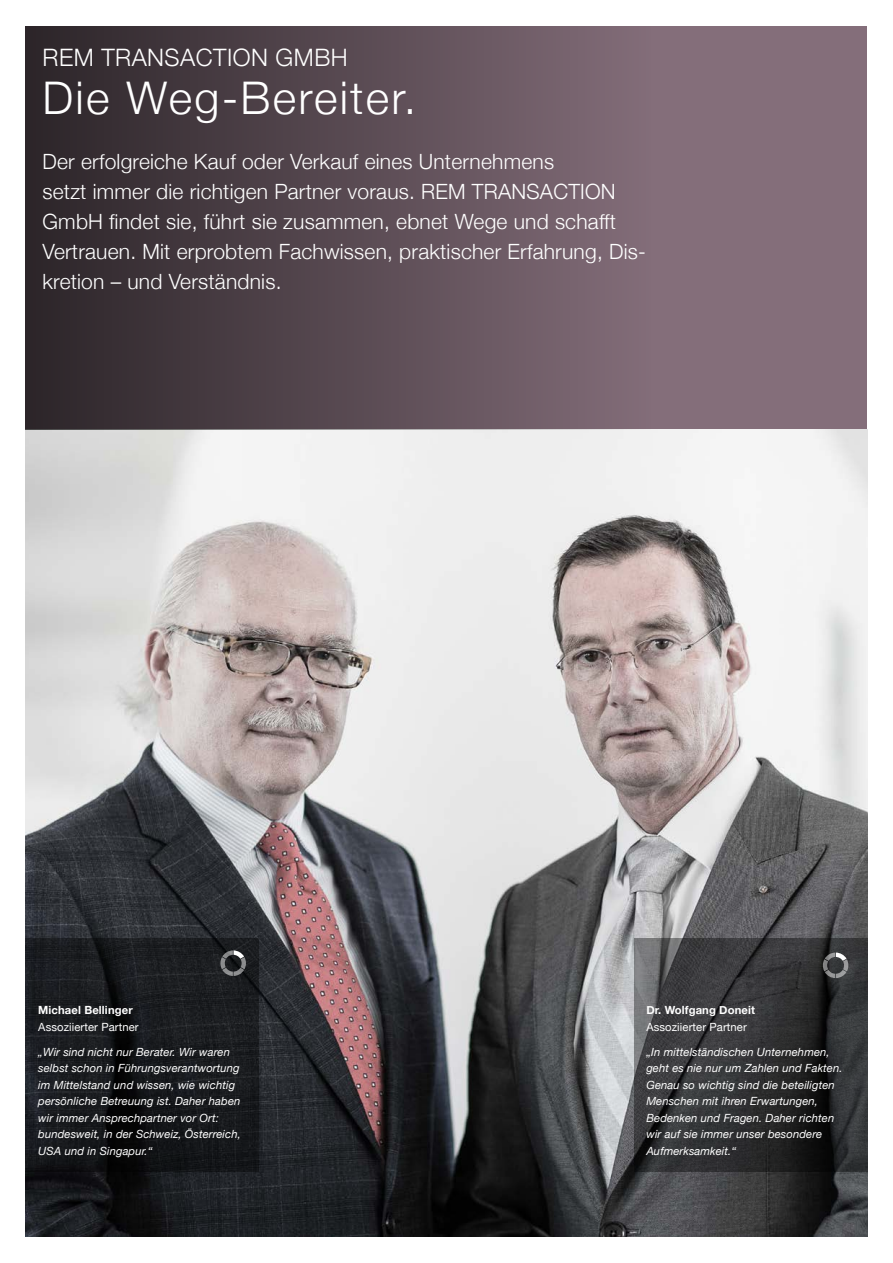
<style>
.page{position:relative;width:893px;height:1263px;background:#fff}
.page>*{position:absolute;margin:0;border:0;box-sizing:border-box;transform-origin:0 0}
.t1{font:300 45px "Helvetica Neue";letter-spacing:.05em;color:#fff}
.t2{font:300 24px "Helvetica Neue";letter-spacing:.02em;color:#fff}
.t3{font:300 21px/30px "Helvetica Neue";letter-spacing:.01em;color:#fff}
.t4{font:italic 11.25px/16.5px "Helvetica Neue";letter-spacing:.01em;color:#fff}
.t5{font:11.25px "Helvetica Neue";letter-spacing:.01em;color:#fff}
.t6{font:700 11.25px "Helvetica Neue";letter-spacing:.01em;color:#fff}
</style>
<div class="page">
<div style="left:26px;top:26px;width:841px;height:403px;background:#846e7a"></div>
<img style="left:26px;top:429px;width:841px;height:808px">
<div style="left:26px;top:26px;width:625px;height:403px;background:linear-gradient(to right,#2c2528,#836d79)"></div>
<svg style="left:26px;top:938px;width:233px;height:233px;background:#17191c"></svg>
<svg style="left:220px;top:950px;width:27px;height:26px"></svg>
<svg style="left:634px;top:938px;width:233px;height:233px;background:#343436"></svg>
<svg style="left:822px;top:952px;width:27px;height:26px"></svg>
<h2 class="t2" style="left:43px;top:43px;width:307px">REM TRANSACTION GMBH</h2>
<h1 class="t1" style="left:43px;top:70px;width:375px">Die Weg-Bereiter.</h1>
<p class="t3" style="left:43px;top:146px;width:605px">Der erfolgreiche Kauf oder Verkauf eines Unternehmens<br>setzt immer die richtigen Partner voraus. REM TRANSACTION GmbH findet sie, führt sie zusammen, ebnet Wege und schafft Vertrauen. Mit erprobtem Fachwissen, praktischer Erfahrung, Dis&shy;kretion – und Verständnis.</p>
<p class="t6" style="left:38px;top:1003px;width:96px">Michael Bellinger</p>
<p class="t5" style="left:38px;top:1020px;width:102px">Assoziierter Partner</p>
<p class="t4" style="left:38px;top:1043px;width:204px">„Wir sind nicht nur Berater. Wir waren selbst schon in Führungsverantwortung im Mittelstand und wissen, wie wichtig persönliche Betreuung ist. Daher haben wir immer Ansprechpartner vor Ort: bundesweit, in der Schweiz, Österreich, USA und in Singapur.“</p>
<p class="t6" style="left:646px;top:1003px;width:110px">Dr. Wolfgang Doneit</p>
<p class="t5" style="left:646px;top:1020px;width:102px">Assoziierter Partner</p>
<p class="t4" style="left:646px;top:1043px;width:198px">„In mittelständischen Unternehmen, geht es nie nur um Zahlen und Fakten.<br>Genau so wichtig sind die beteiligten Menschen mit ihren Erwartungen, Bedenken und Fragen. Daher richten wir auf sie immer unser besondere Aufmerksamkeit.“</p>
</div>
